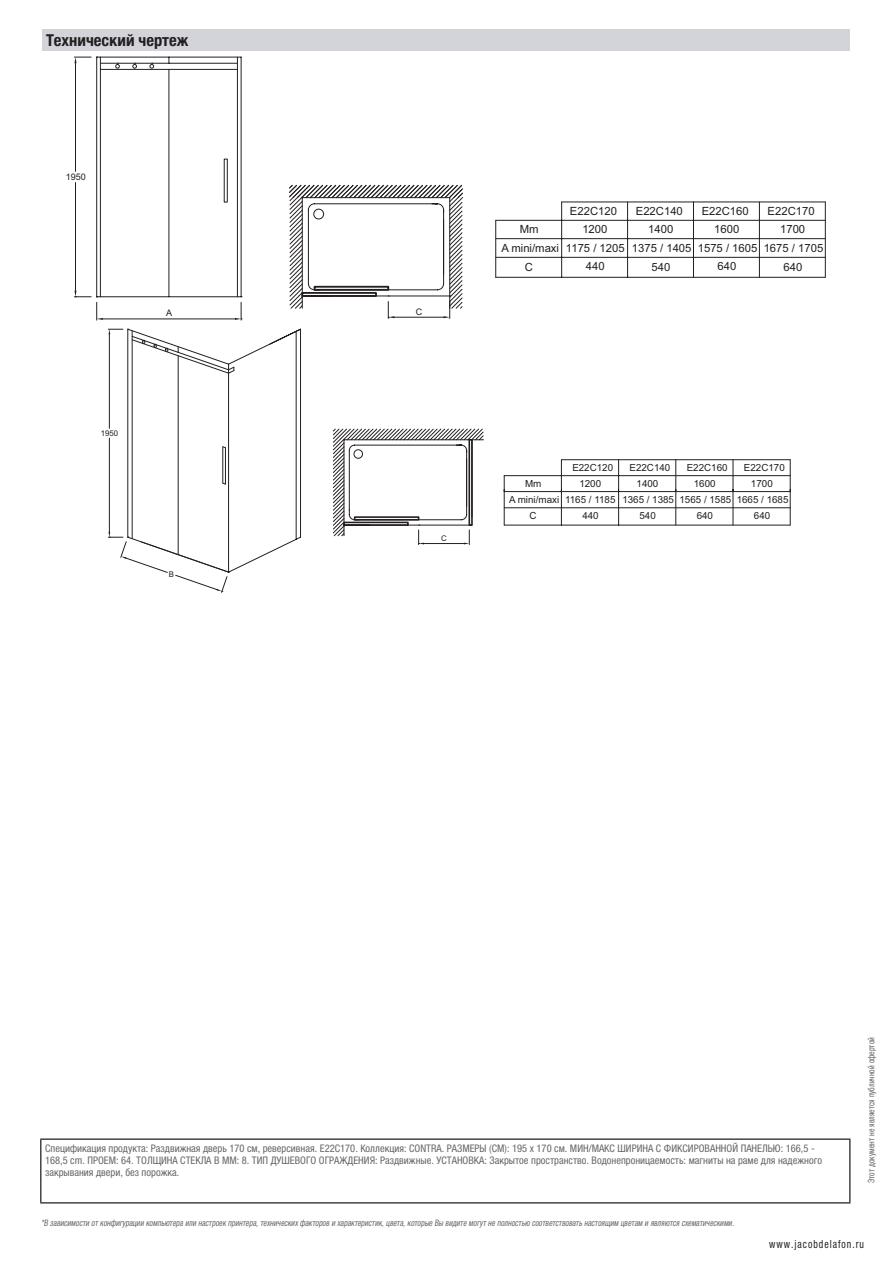
<style>
.page{position:relative;width:893px;height:1263px;background:#fff}
.page>*{position:absolute;margin:0;border:0;box-sizing:border-box;transform-origin:0 0}
.t1{font:700 condensed 16.5px "Helvetica Neue LTCYR";color:#231f20}
.t2{font:11.25px/19px "Arial";color:#231f20;text-align:center}
.t3{font:condensed 11.25px "Helvetica Neue LTCYR";letter-spacing:.1em;color:#231f20;scale:.87 1}
.t4{font:condensed 10.5px/12px "Helvetica Neue LTCYR";color:#626568}
.t5{font:9.75px "Arial";color:#231f20}
.t6{font:italic condensed 9px "Helvetica Neue LTCYR";color:#626568;scale:.87 1}
.t7{font:condensed 9px "Helvetica Neue LTCYR";color:#626568;scale:.87 1}
.t8{font:9px "Arial";color:#231f20}
.t9{font:7.8px "Arial";color:#231f20}
</style>
<div class="page">
<div style="left:42px;top:29px;width:808px;height:21px;background:#d3d4da"></div>
<hr style="left:496px;top:220px;width:329px;height:1px;background:#231f20">
<hr style="left:627px;top:202px;width:1px;height:75px;background:#231f20">
<hr style="left:496px;top:238px;width:329px;height:1px;background:#231f20">
<hr style="left:496px;top:257px;width:329px;height:1px;background:#231f20">
<hr style="left:496px;top:277px;width:329px;height:1px;background:#231f20">
<hr style="left:561px;top:202px;width:1px;height:75px;background:#231f20">
<hr style="left:495px;top:220px;width:1px;height:57px;background:#231f20">
<hr style="left:562px;top:201px;width:131px;height:1px;background:#231f20">
<hr style="left:693px;top:202px;width:1px;height:75px;background:#231f20">
<hr style="left:759px;top:202px;width:1px;height:75px;background:#231f20">
<hr style="left:693px;top:201px;width:132px;height:1px;background:#231f20">
<hr style="left:825px;top:202px;width:1px;height:75px;background:#231f20">
<hr style="left:97px;top:57px;width:144px;height:1px;background:#231f20">
<hr style="left:169px;top:63px;width:68px;height:1px;background:#231f20">
<hr style="left:100px;top:69px;width:137px;height:1px;background:#231f20">
<hr style="left:241px;top:57px;width:1px;height:240px;background:#231f20">
<hr style="left:97px;top:296px;width:144px;height:1px;background:#231f20">
<hr style="left:96px;top:57px;width:1px;height:240px;background:#231f20">
<hr style="left:100px;top:57px;width:1px;height:240px;background:#231f20">
<hr style="left:169px;top:69px;width:1px;height:228px;background:#231f20">
<div style="left:224px;top:159px;width:4px;height:43px;border:1px solid #231f20"></div>
<hr style="left:103px;top:319px;width:132px;height:1px;background:#231f20">
<svg style="left:235px;top:296px;width:7px;height:24px"></svg>
<hr style="left:75px;top:63px;width:1px;height:108px;background:#231f20">
<hr style="left:75px;top:183px;width:1px;height:108px;background:#231f20">
<svg style="left:74px;top:57px;width:17px;height:6px"></svg>
<svg style="left:74px;top:291px;width:29px;height:29px"></svg>
<hr style="left:100px;top:63px;width:69px;height:1px;background:#231f20">
<svg style="left:115px;top:63px;width:5px;height:5px"></svg>
<svg style="left:132px;top:63px;width:5px;height:5px"></svg>
<svg style="left:150px;top:63px;width:4px;height:5px"></svg>
<svg style="left:289px;top:185px;width:174px;height:134px"></svg>
<hr style="left:237px;top:57px;width:1px;height:240px;background:#231f20">
<div style="left:301px;top:292px;width:76px;height:5px;border:2px solid #231f20"></div>
<div style="left:314px;top:286px;width:75px;height:5px;border:2px solid #231f20"></div>
<hr style="left:504px;top:475px;width:286px;height:1px;background:#231f20">
<hr style="left:618px;top:460px;width:1px;height:32px;background:#231f20">
<hr style="left:618px;top:489px;width:1px;height:36px;background:#231f20">
<hr style="left:504px;top:491px;width:286px;height:1px;background:#231f20">
<hr style="left:504px;top:525px;width:286px;height:1px;background:#231f20">
<hr style="left:561px;top:460px;width:1px;height:32px;background:#231f20">
<hr style="left:561px;top:489px;width:1px;height:36px;background:#231f20">
<svg style="left:504px;top:476px;width:1px;height:13px"></svg>
<hr style="left:504px;top:489px;width:1px;height:36px;background:#231f20">
<hr style="left:561px;top:459px;width:115px;height:1px;background:#231f20">
<hr style="left:504px;top:507px;width:286px;height:1px;background:#231f20">
<hr style="left:675px;top:460px;width:1px;height:32px;background:#231f20">
<hr style="left:675px;top:489px;width:1px;height:36px;background:#231f20">
<hr style="left:733px;top:460px;width:1px;height:32px;background:#231f20">
<hr style="left:733px;top:489px;width:1px;height:36px;background:#231f20">
<hr style="left:676px;top:459px;width:114px;height:1px;background:#231f20">
<hr style="left:790px;top:460px;width:1px;height:32px;background:#231f20">
<hr style="left:790px;top:489px;width:1px;height:36px;background:#231f20">
<svg style="left:217px;top:589px;width:6px;height:3px"></svg>
<svg style="left:230px;top:329px;width:240px;height:216px"></svg>
<svg style="left:333px;top:428px;width:151px;height:108px"></svg>
<svg style="left:108px;top:329px;width:122px;height:244px"></svg>
<div style="left:468px;top:439px;width:5px;height:87px;border:2px solid #231f20"></div>
<div style="left:343px;top:522px;width:66px;height:4px;border:2px solid #231f20"></div>
<div style="left:354px;top:516px;width:65px;height:5px;border:2px solid #231f20"></div>
<hr style="left:40px;top:1138px;width:810px;height:2px;background:#040503">
<hr style="left:40px;top:1140px;width:1px;height:62px;background:#040503">
<hr style="left:849px;top:1140px;width:1px;height:62px;background:#040503">
<hr style="left:40px;top:1202px;width:810px;height:1px;background:#040503">
<h1 class="t1" style="left:46px;top:31px;width:144px">Технический чертеж</h1>
<p class="t8" style="left:66px;top:171px;width:22px">1950</p>
<p class="t9" style="left:101px;top:428px;width:19px">1950</p>
<p class="t8" style="left:166px;top:307px;width:8px">A</p>
<p class="t8" style="left:416px;top:306px;width:8px">C</p>
<p class="t9" style="left:169px;top:569px;width:7px">B</p>
<p class="t9" style="left:441px;top:533px;width:7px">C</p>
<p class="t2" style="left:570px;top:202px;width:49px">E22C120</p>
<p class="t2" style="left:636px;top:202px;width:49px">E22C140</p>
<p class="t2" style="left:702px;top:202px;width:49px">E22C160</p>
<p class="t2" style="left:768px;top:202px;width:49px">E22C170</p>
<p class="t2" style="left:520px;top:220px;width:20px">Mm</p>
<p class="t2" style="left:582px;top:220px;width:27px">1200</p>
<p class="t2" style="left:648px;top:220px;width:27px">1400</p>
<p class="t2" style="left:501px;top:238px;width:59px">A mini/maxi<br>C</p>
<p class="t2" style="left:714px;top:220px;width:27px">1600</p>
<p class="t2" style="left:780px;top:220px;width:27px">1700</p>
<p class="t2" style="left:718px;top:257px;width:20px">640</p>
<p class="t2" style="left:783px;top:257px;width:20px">640</p>
<p class="t2" style="left:566px;top:239px;width:127px">1175 / 1205 1375 / 1405</p>
<p class="t2" style="left:698px;top:239px;width:127px">1575 / 1605 1675 / 1705</p>
<p class="t2" style="left:586px;top:257px;width:20px">440</p>
<p class="t2" style="left:652px;top:257px;width:20px">540</p>
<p class="t5" style="left:687px;top:461px;width:42px">E22C160</p>
<p class="t5" style="left:744px;top:461px;width:42px">E22C170</p>
<p class="t5" style="left:565px;top:493px;width:225px">1165 / 1185 1365 / 1385 1565 / 1585 1665 / 1685</p>
<p class="t5" style="left:572px;top:461px;width:42px">E22C120</p>
<p class="t5" style="left:629px;top:461px;width:42px">E22C140</p>
<p class="t5" style="left:525px;top:477px;width:18px">Mm</p>
<p class="t5" style="left:579px;top:477px;width:23px">1200</p>
<p class="t5" style="left:637px;top:477px;width:23px">1400</p>
<p class="t5" style="left:529px;top:510px;width:9px">C</p>
<p class="t5" style="left:582px;top:509px;width:18px">440</p>
<p class="t5" style="left:639px;top:510px;width:18px">540</p>
<p class="t5" style="left:694px;top:477px;width:23px">1600</p>
<p class="t5" style="left:751px;top:477px;width:23px">1700</p>
<p class="t5" style="left:697px;top:509px;width:18px">640</p>
<p class="t5" style="left:754px;top:510px;width:18px">640</p>
<p class="t5" style="left:509px;top:493px;width:52px">A mini/maxi</p>
<p class="t4" style="left:45px;top:1142px;width:779px">Спецификация продукта: Раздвижная дверь 170 см, реверсивная. E22C170. Коллекция: CONTRA. РАЗМЕРЫ (СМ): 195 x 170 см. МИН/МАКС ШИРИНА С ФИКСИРОВАННОЙ ПАНЕЛЬЮ: 166,5 -<br>168,5 cm. ПРОЕМ: 64. ТОЛЩИНА СТЕКЛА В ММ: 8. ТИП ДУШЕВОГО ОГРАЖДЕНИЯ: Раздвижные. УСТАНОВКА: Закрытое пространство. Водонепроницаемость: магниты на раме для надежного закрывания двери, без порожка.</p>
<p class="t6" style="left:41px;top:1218px;width:800px">*В зависимости отконфигурации компьютера или настроек принтера,техническихфакторов и характеристик,цвета,которые Вы видите могутне полностью соответствоватьнастоящим цветам и являются схематическими.</p>
<p class="t7" style="left:866px;top:1183px;width:169px;rotate:-90deg">Этот документ не является публичной офертой</p>
<p class="t3" style="left:769px;top:1237px;width:110px">www.jacobdelafon.ru</p>
</div>
